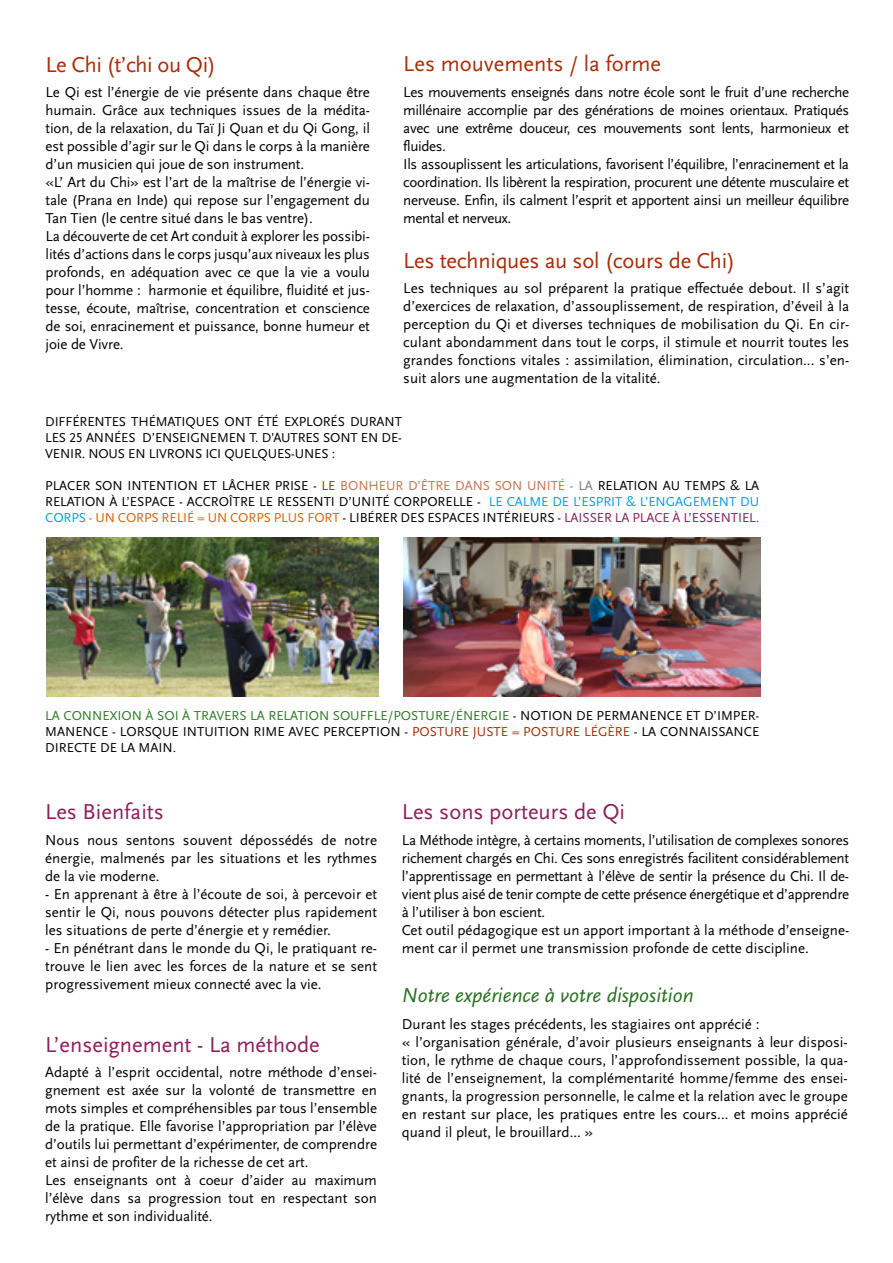
<style>
.page{position:relative;width:893px;height:1263px;background:#fff}
.page>*{position:absolute;margin:0;border:0;box-sizing:border-box;transform-origin:0 0}
.t1{font:22.5px "Scala Sans Regular LF";letter-spacing:-.01em;color:#a92d0a}
.t2{font:22.5px "Scala Sans Regular LF";color:#8e1f5d}
.t3{font:21px "Scala Sans Regular LF Italic";color:#296e22}
.t4{font:15px/18px "Scala Sans Regular LF";letter-spacing:-.01em;color:#000}
.t5{font:13.5px/16.2px "Scala Sans Regular LF";letter-spacing:-.005em;color:#000;text-align:justify}
.s1{color:#a92d0a}
.s2{color:#c9734e}
.s3{color:#7c7b7b}
.s4{color:#009fe3}
.s5{color:#dc6205}
.s6{color:#8e1f5d}
.s7{color:#2f7b27}
</style>
<div class="page">
<img style="left:46px;top:538px;width:332px;height:159px">
<img style="left:403px;top:538px;width:357px;height:159px">
<h1 class="t1" style="left:46px;top:52px;width:172px">Le Chi (t’chi ou Qi)</h1>
<p class="t4" style="left:46px;top:83px;width:326px">Le Qi est l’énergie de vie présente dans chaque être humain. Grâce aux techniques issues de la médita&shy;tion, de la relaxation, du Taï Ji Quan et du Qi Gong, il est possible d’agir sur le Qi dans le corps à la manière d’un musicien qui joue de son instrument.<br>«L’ Art du Chi» est l’art de la maîtrise de l’énergie vi&shy;tale (Prana en Inde) qui repose sur l’engagement du Tan Tien (le centre situé dans le bas ventre).<br>La découverte de cet Art conduit à explorer les possibi&shy;lités d’actions dans le corps jusqu’aux niveaux les plus profonds, en adéquation avec ce que la vie a voulu pour l’homme : harmonie et équilibre, fluidité et jus&shy;tesse, écoute, maîtrise, concentration et conscience de soi, enracinement et puissance, bonne humeur et joie de Vivre.</p>
<h1 class="t1" style="left:403px;top:52px;width:259px">Les mouvements / la forme</h1>
<p class="t4" style="left:403px;top:83px;width:447px">Les mouvements enseignés dans notre école sont le fruit d’une recherche millénaire accomplie par des générations de moines orientaux. Pratiqués avec une extrême douceur, ces mouvements sont lents, harmonieux et fluides.<br>Ils assouplissent les articulations, favorisent l’équilibre, l’enracinement et la coordination. Ils libèrent la respiration, procurent une détente musculaire et nerveuse. Enfin, ils calment l’esprit et apportent ainsi un meilleur équilibre mental et nerveux.</p>
<h1 class="t1" style="left:403px;top:248px;width:333px">Les techniques au sol (cours de Chi)</h1>
<p class="t4" style="left:403px;top:279px;width:447px;text-align:justify">Les techniques au sol préparent la pratique effectuée debout. Il s’agit d’exercices de relaxation, d’assouplissement, de respiration, d’éveil à la perception du Qi et diverses techniques de mobilisation du Qi. En cir&shy;culant abondamment dans tout le corps, il stimule et nourrit toutes les grandes fonctions vitales : assimilation, élimination, circulation... s’en&shy;suit alors une augmentation de la vitalité.</p>
<p class="t5" style="left:45px;top:413px;width:358px">DIFFÉRENTES THÉMATIQUES ONT ÉTÉ EXPLORÉS DURANT LES 25 ANNÉES D’ENSEIGNEMEN T. D’AUTRES SONT EN DE-VENIR. NOUS EN LIVRONS ICI QUELQUES-UNES :</p>
<p class="t5" style="left:45px;top:477px;width:716px">PLACER SON INTENTION ET LÂCHER PRISE - <span class="s1">LE</span> <span class="s2">BONHEUR D’ÊTRE DANS SON UNITÉ</span> <span class="s3">- LA</span> RELATION AU TEMPS &amp; LA RELATION À L’ESPACE - ACCROÎTRE LE RESSENTI D’UNITÉ CORPORELLE - <span class="s4">LE CALME DE L’ESPRIT &amp; L’ENGAGEMENT DU CORPS</span> <span class="s5">- UN CORPS RELIÉ = UN CORPS PLUS FORT</span> - LIBÉRER DES ESPACES INTÉRIEURS - <span class="s6">LAISSER LA PLACE À L’ESSENTIEL.</span></p>
<p class="t5" style="left:45px;top:707px;width:716px"><span class="s7">LA CONNEXION À SOI À TRAVERS LA RELATION SOUFFLE/POSTURE/ÉNERGIE</span> - NOTION DE PERMANENCE ET D’IMPER-MANENCE - LORSQUE INTUITION RIME AVEC PERCEPTION - <span class="s1">POSTURE JUSTE = POSTURE LÉGÈRE</span> - LA CONNAISSANCE DIRECTE DE LA MAIN.</p>
<h1 class="t2" style="left:45px;top:800px;width:120px">Les Bienfaits</h1>
<p class="t4" style="left:45px;top:831px;width:333px;text-align:justify">Nous nous sentons souvent dépossédés de notre énergie, malmenés par les situations et les rythmes de la vie moderne.</p>
<p class="t4" style="left:45px;top:885px;width:333px;text-align:justify">- En apprenant à être à l’écoute de soi, à percevoir et sentir le Qi, nous pouvons détecter plus rapidement les situations de perte d’énergie et y remédier.</p>
<p class="t4" style="left:45px;top:939px;width:333px;text-align:justify">- En pénétrant dans le monde du Qi, le pratiquant re&shy;trouve le lien avec les forces de la nature et se sent progressivement mieux connecté avec la vie.</p>
<h1 class="t2" style="left:45px;top:1032px;width:276px">L’enseignement - La méthode</h1>
<p class="t4" style="left:45px;top:1063px;width:333px">Adapté à l’esprit occidental, notre méthode d’ensei&shy;gnement est axée sur la volonté de transmettre en mots simples et compréhensibles par tous l’ensemble de la pratique. Elle favorise l’appropriation par l’élève d’outils lui permettant d’expérimenter, de comprendre et ainsi de profiter de la richesse de cet art.<br>Les enseignants ont à coeur d’aider au maximum l’élève dans sa progression tout en respectant son rythme et son individualité.</p>
<h1 class="t2" style="left:402px;top:800px;width:225px">Les sons porteurs de Qi</h1>
<p class="t4" style="left:402px;top:831px;width:449px">La Méthode intègre, à certains moments, l’utilisation de complexes sonores richement chargés en Chi. Ces sons enregistrés facilitent considérablement l’apprentissage en permettant à l’élève de sentir la présence du Chi. Il de&shy;vient plus aisé de tenir compte de cette présence énergétique et d’apprendre à l’utiliser à bon escient.<br>Cet outil pédagogique est un apport important à la méthode d’enseigne&shy;ment car il permet une transmission profonde de cette discipline.</p>
<h2 class="t3" style="left:402px;top:984px;width:293px">Notre expérience à votre disposition</h2>
<p class="t4" style="left:402px;top:1016px;width:447px">Durant les stages précédents, les stagiaires ont apprécié :<br>« l’organisation générale, d’avoir plusieurs enseignants à leur disposi&shy;tion, le rythme de chaque cours, l’approfondissement possible, la qua&shy;lité de l’enseignement, la complémentarité homme/femme des ensei&shy;gnants, la progression personnelle, le calme et la relation avec le groupe en restant sur place, les pratiques entre les cours... et moins apprécié quand il pleut, le brouillard... »</p>
</div>
